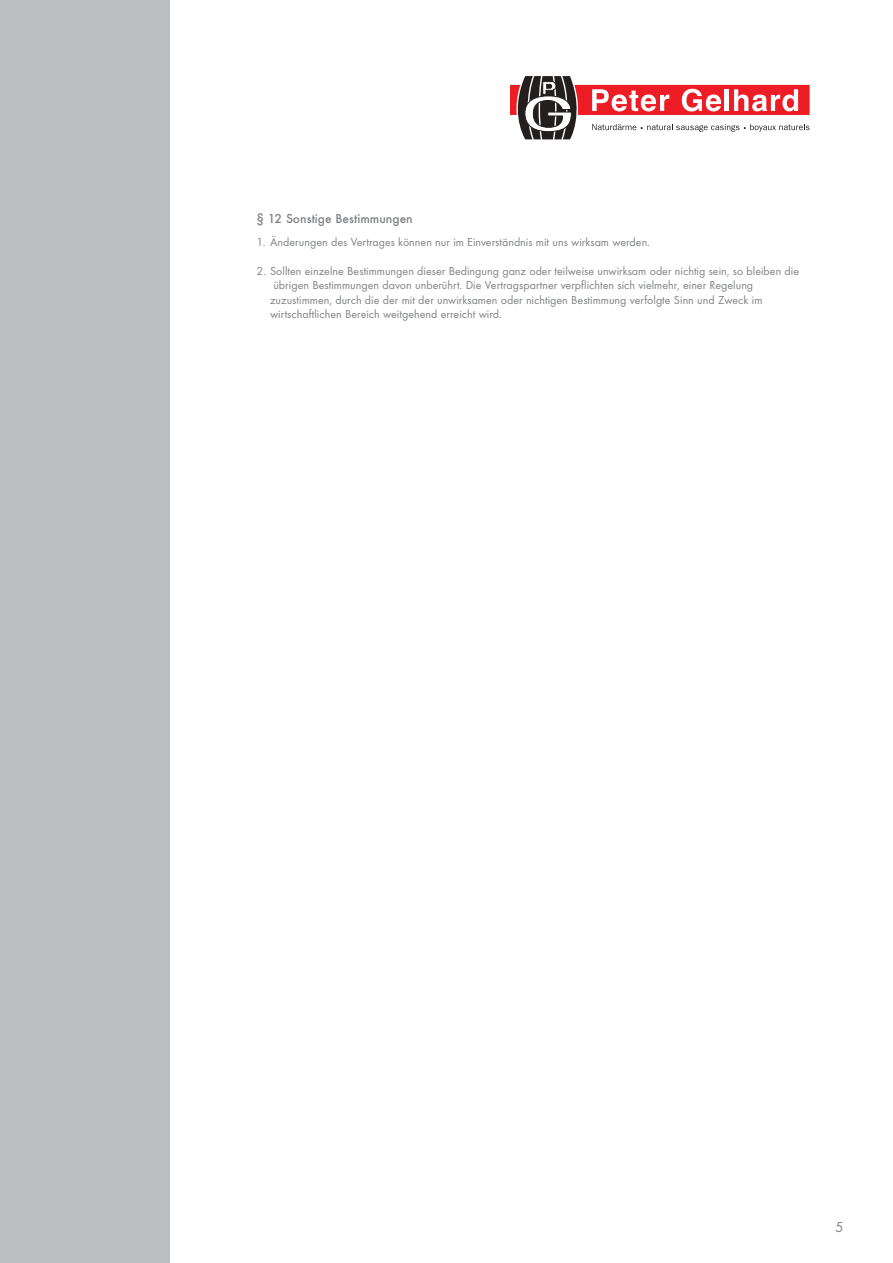
<style>
.page{position:relative;width:893px;height:1263px;background:#fff}
.page>*{position:absolute;margin:0;border:0;box-sizing:border-box;transform-origin:0 0}
.t1{font:15px "Futura T";color:#808284}
.t2{font:500 13.5px "Futura T";color:#808284}
.t3{font:12px/14.4px "Futura T";color:#808284}
</style>
<div class="page">
<div style="left:0;top:0;width:170px;height:1263px;background:#bbbdbe"></div>
<svg style="left:510px;top:76px;width:299px;height:64px"></svg>
<p class="t2" style="left:256px;top:213px;width:158px">§ 12 Sonstige Bestimmungen</p>
<p class="t3" style="left:256px;top:235px;width:395px">1. Änderungen des Vertrages können nur im Einverständnis mit uns wirksam werden.</p>
<p class="t3" style="left:270px;top:264px;width:530px;text-indent:-14px">2. Sollten einzelne Bestimmungen dieser Bedingung ganz oder teilweise unwirksam oder nichtig sein, so bleiben die übrigen Bestimmungen davon unberührt. Die Vertragspartner verpflichten sich vielmehr, einer Regelung zuzustimmen, durch die der mit der unwirksamen oder nichtigen Bestimmung verfolgte Sinn und Zweck im wirtschaftlichen Bereich weitgehend erreicht wird.</p>
<p class="t1" style="left:835px;top:1220px;width:10px">5</p>
</div>
